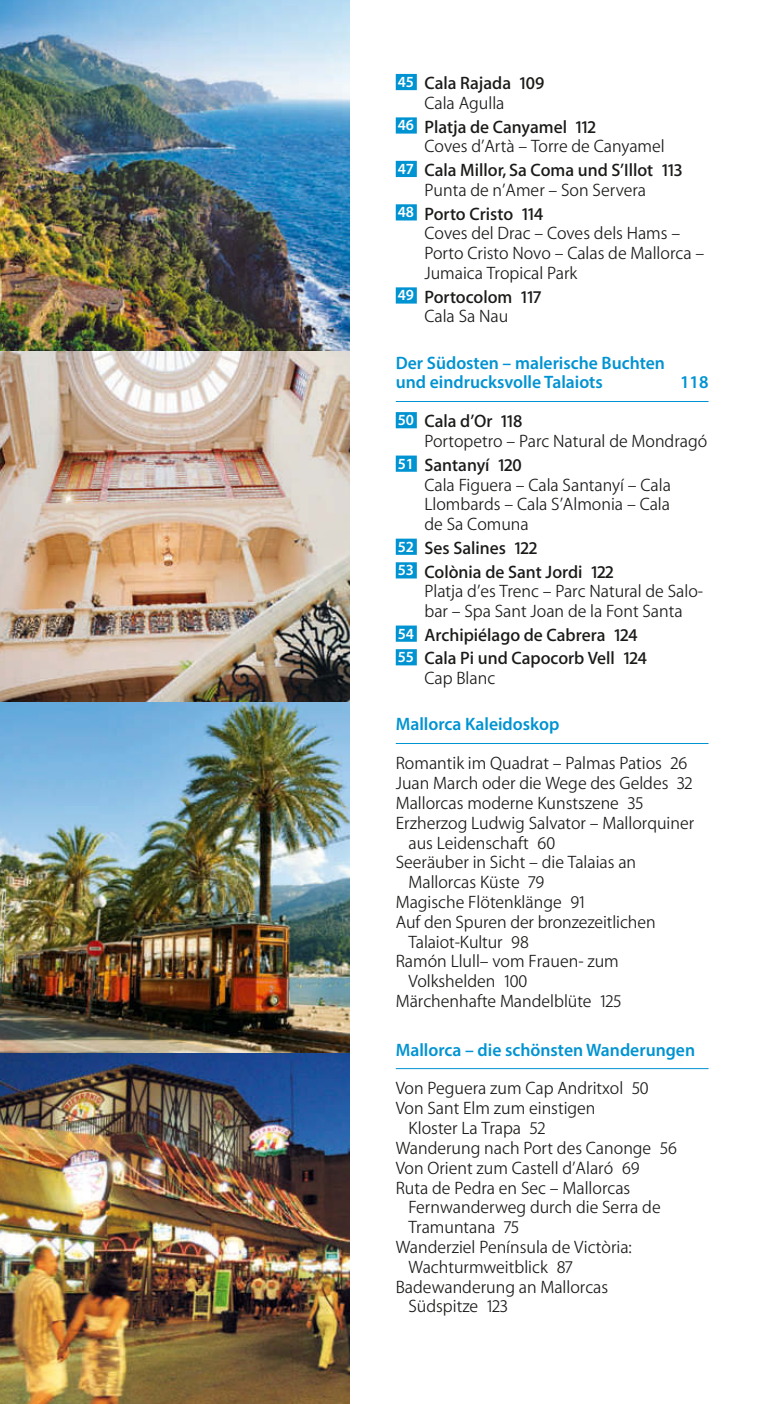
<style>
.page{position:relative;width:766px;height:1404px;background:#fff}
.page>*{position:absolute;margin:0;border:0;box-sizing:border-box;transform-origin:0 0}
.t1{font:300 18px/19.8px "ADAC Myriad OT";color:#1a1a18}
.t2{font:700 18px/19.8px "ADAC Myriad OT";color:#1a1a18}
.t3{font:600 18px/19.8px "Myriad Pro";color:#0093d2}
.s1{font-family:"Myriad Pro";font-weight:600;font-size:15.53px;color:#fff}
.s2{font-weight:300}
.s3{font-weight:700}
.s4{font-family:"Myriad Pro";font-weight:600;color:#0093d2}
.s5{font-family:"ADAC Myriad OT";font-weight:300;color:#1a1a18}
</style>
<div class="page">
<div style="left:395px;top:74px;width:21px;height:16px;background:#0093d2"></div>
<div style="left:395px;top:117px;width:21px;height:17px;background:#0093d2"></div>
<div style="left:395px;top:161px;width:21px;height:16px;background:#0093d2"></div>
<div style="left:395px;top:204px;width:21px;height:16px;background:#0093d2"></div>
<div style="left:395px;top:287px;width:21px;height:16px;background:#0093d2"></div>
<hr style="left:395px;top:401px;width:313px;height:1px;background:#0093d2">
<div style="left:395px;top:412px;width:21px;height:16px;background:#0093d2"></div>
<div style="left:395px;top:455px;width:21px;height:16px;background:#0093d2"></div>
<div style="left:395px;top:538px;width:21px;height:17px;background:#0093d2"></div>
<div style="left:395px;top:562px;width:21px;height:16px;background:#0093d2"></div>
<div style="left:395px;top:625px;width:21px;height:16px;background:#0093d2"></div>
<div style="left:395px;top:649px;width:21px;height:16px;background:#0093d2"></div>
<hr style="left:395px;top:743px;width:313px;height:1px;background:#0093d2">
<hr style="left:395px;top:1068px;width:313px;height:1px;background:#0093d2">
<img style="left:0;top:0;width:350px;height:1403px">
<p class="t2" style="left:424px;top:73px;width:122px;text-indent:-27px"><span class="s1">45</span> Cala Rajada 109<br><span class="s2">Cala Agulla</span></p>
<p class="t1" style="left:424px;top:117px;width:242px;text-indent:-27px"><span class="s1">46</span> <span class="s3">Platja de Canyamel 112<br></span>Coves d’Artà – Torre de Canyamel</p>
<p class="t2" style="left:397px;top:160px;width:286px;text-align:center"><span class="s1">47</span> Cala Millor, Sa Coma und S’Illot 113<br><span class="s2">Punta de n’Amer – Son Servera</span></p>
<p class="t1" style="left:424px;top:204px;width:281px;text-indent:-27px"><span class="s1">48</span> <span class="s3">Porto Cristo 114<br></span>Coves del Drac – Coves dels Hams –<br>Porto Cristo Novo – Calas de Mallorca –<br>Jumaica Tropical Park</p>
<p class="t2" style="left:397px;top:287px;width:145px;text-align:center"><span class="s1">49</span> Portocolom 117<br><span class="s2">Cala Sa Nau</span></p>
<p class="t3" style="left:395px;top:352px;width:271px">Der Südosten – malerische Buchten und eindrucksvolle Talaiots</p>
<p class="t3" style="left:680px;top:372px;width:30px">118</p>
<p class="t1" style="left:424px;top:411px;width:284px;text-indent:-27px"><span class="s1">50</span> <span class="s3">Cala d’Or 118<br></span>Portopetro – Parc Natural de Mondragó</p>
<p class="t1" style="left:424px;top:455px;width:248px;text-indent:-27px"><span class="s1">51</span> <span class="s3">Santanyí 120<br></span>Cala Figuera – Cala Santanyí – Cala<br>Llombards – Cala S’Almonia – Cala de Sa Comuna</p>
<p class="t2" style="left:397px;top:536px;width:217px;line-height:23.6px"><span class="s1">52</span> Ses Salines 122<br><span class="s1">53</span> Colònia de Sant Jordi 122</p>
<p class="t1" style="left:424px;top:581px;width:280px">Platja d’es Trenc – Parc Natural de Salo&shy;bar – Spa Sant Joan de la Font Santa</p>
<p class="t2" style="left:397px;top:623px;width:250px;line-height:23.6px"><span class="s1">54</span> Archipiélago de Cabrera 124<br><span class="s1">55</span> Cala Pi und Capocorb Vell 124</p>
<p class="t1" style="left:424px;top:668px;width:72px">Cap Blanc</p>
<p class="t1" style="left:395px;top:705px;width:293px;line-height:38.9px"><span class="s4">Mallorca Kaleidoskop<br></span>Romantik im Quadrat – Palmas Patios 26</p>
<p class="t1" style="left:395px;top:773px;width:298px">Juan March oder die Wege des Geldes 32</p>
<p class="t1" style="left:395px;top:793px;width:249px">Mallorcas moderne Kunstszene 35</p>
<p class="t1" style="left:395px;top:813px;width:300px">Erzherzog Ludwig Salvator – Mallorquiner</p>
<p class="t1" style="left:408px;top:832px;width:148px">aus Leidenschaft 60</p>
<p class="t1" style="left:395px;top:852px;width:242px">Seeräuber in Sicht – die Talaias an</p>
<p class="t1" style="left:408px;top:872px;width:137px">Mallorcas Küste 79</p>
<p class="t1" style="left:395px;top:892px;width:190px">Magische Flötenklänge 91</p>
<p class="t1" style="left:395px;top:912px;width:261px">Auf den Spuren der bronzezeitlichen</p>
<p class="t1" style="left:408px;top:931px;width:122px">Talaiot-Kultur 98</p>
<p class="t1" style="left:395px;top:951px;width:224px">Ramón Llull– vom Frauen- zum</p>
<p class="t1" style="left:408px;top:971px;width:120px">Volkshelden 100</p>
<p class="t1" style="left:395px;top:991px;width:227px">Märchenhafte Mandelblüte 125</p>
<p class="t3" style="left:395px;top:1029px;width:301px;line-height:38.9px">Mallorca – die schönsten Wanderungen<br><span class="s5">Von Peguera zum Cap Andritxol 50</span></p>
<p class="t1" style="left:395px;top:1098px;width:201px">Von Sant Elm zum einstigen</p>
<p class="t1" style="left:408px;top:1118px;width:138px">Kloster La Trapa 52</p>
<p class="t1" style="left:395px;top:1138px;width:282px">Wanderung nach Port des Canonge 56</p>
<p class="t1" style="left:395px;top:1157px;width:245px">Von Orient zum Castell d’Alaró 69</p>
<p class="t1" style="left:395px;top:1177px;width:236px">Ruta de Pedra en Sec – Mallorcas</p>
<p class="t1" style="left:408px;top:1197px;width:253px">Fernwanderweg durch die Serra de</p>
<p class="t1" style="left:408px;top:1217px;width:112px">Tramuntana 75</p>
<p class="t1" style="left:395px;top:1237px;width:237px">Wanderziel Península de Victòria:</p>
<p class="t1" style="left:408px;top:1256px;width:165px">Wachturmweitblick 87</p>
<p class="t1" style="left:395px;top:1276px;width:214px">Badewanderung an Mallorcas</p>
<p class="t1" style="left:408px;top:1296px;width:101px">Südspitze 123</p>
</div>
